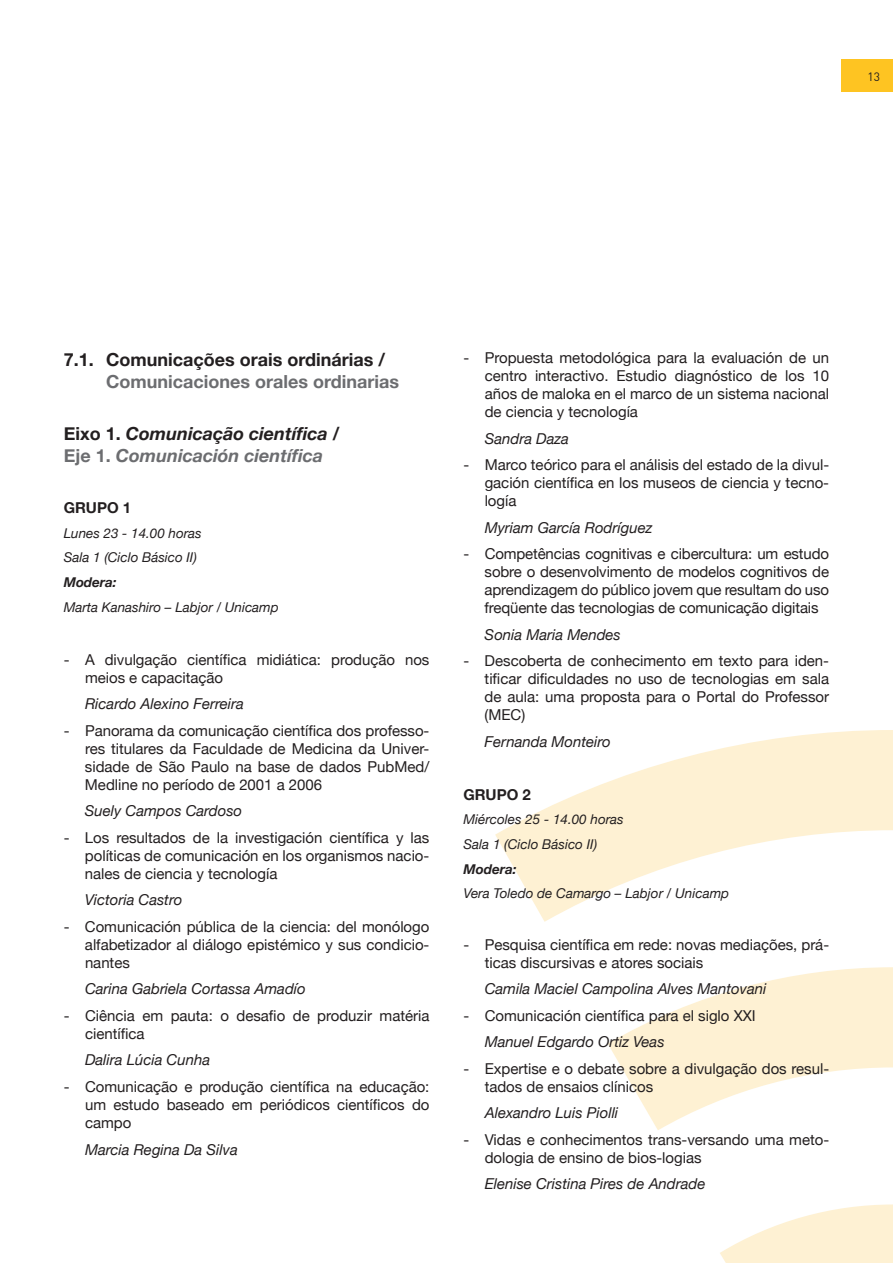
<style>
.page{position:relative;width:893px;height:1263px;background:#fff}
.page>*{position:absolute;margin:0;border:0;box-sizing:border-box;transform-origin:0 0}
.t1{font:italic 700 18px/21.6px "Helvetica Neue";color:#6c6d70}
.t2{font:700 18px "Helvetica Neue";color:#231f20}
.t3{font:700 18px "Helvetica Neue";color:#6c6d70}
.t4{font:15px/18px "Helvetica Neue";color:#231f20;text-align:justify}
.t5{font:italic 15px "Helvetica Neue";color:#231f20}
.t6{font:700 15px "Helvetica Neue";color:#231f20}
.t7{font:italic 13.5px/24.8px "Helvetica Neue";color:#231f20}
.t8{font:italic 700 13.5px "Helvetica Neue";color:#231f20}
.t9{font:12px "DIN";color:#231f20}
.s1{font-style:normal;color:#231f20}
.s2{color:#231f20}
.s3{font-style:normal}
</style>
<div class="page">
<svg style="left:720px;top:1204px;width:173px;height:59px"></svg>
<svg style="left:608px;top:967px;width:285px;height:163px;fill:#fef1d3"></svg>
<svg style="left:495px;top:730px;width:398px;height:192px;fill:#fef1d3"></svg>
<div style="left:842px;top:60px;width:51px;height:32px;background:#fec422"></div>
<p class="t9" style="left:868px;top:69px;width:14px">13</p>
<p class="t2" style="left:64px;top:349px;width:323px">7.1. Comunicações orais ordinárias /</p>
<p class="t3" style="left:106px;top:370px;width:294px">Comunicaciones orales ordinarias</p>
<p class="t1" style="left:64px;top:423px;width:277px"><span class="s1">Eixo 1.</span> <span class="s2">Comunicação científica</span> <span class="s1">/<br></span><span class="s3">Eje 1.</span> Comunicación científica</p>
<p class="t6" style="left:64px;top:498px;width:69px">GRUPO 1</p>
<p class="t7" style="left:64px;top:520px;width:139px">Lunes 23 - 14.00 horas<br>Sala 1 (Ciclo Básico II)</p>
<p class="t8" style="left:64px;top:574px;width:54px">Modera:</p>
<p class="t7" style="left:64px;top:594px;width:216px">Marta Kanashiro – Labjor / Unicamp</p>
<p class="t4" style="left:85px;top:650px;width:346px;text-indent:-21px">- A divulgação científica midiática: produção nos meios e capacitação</p>
<p class="t5" style="left:85px;top:695px;width:160px">Ricardo Alexino Ferreira</p>
<p class="t4" style="left:85px;top:721px;width:346px;text-indent:-21px">- Panorama da comunicação científica dos professo&shy;res titulares da Faculdade de Medicina da Univer&shy;sidade de São Paulo na base de dados PubMed/ Medline no período de 2001 a 2006</p>
<p class="t5" style="left:85px;top:802px;width:159px">Suely Campos Cardoso</p>
<p class="t4" style="left:85px;top:828px;width:346px;text-indent:-21px">- Los resultados de la investigación científica y las políticas de comunicación en los organismos nacio&shy;nales de ciencia y tecnología</p>
<p class="t5" style="left:85px;top:891px;width:99px">Victoria Castro</p>
<p class="t4" style="left:85px;top:917px;width:346px;text-indent:-21px">- Comunicación pública de la ciencia: del monólogo alfabetizador al diálogo epistémico y sus condicio&shy;nantes</p>
<p class="t5" style="left:85px;top:980px;width:222px">Carina Gabriela Cortassa Amadío</p>
<p class="t4" style="left:85px;top:1006px;width:346px;text-indent:-21px">- Ciência em pauta: o desafio de produzir matéria científica</p>
<p class="t5" style="left:85px;top:1051px;width:127px">Dalira Lúcia Cunha</p>
<p class="t4" style="left:85px;top:1077px;width:346px;text-indent:-21px">- Comunicação e produção científica na educação: um estudo baseado em periódicos científicos do campo</p>
<p class="t5" style="left:85px;top:1140px;width:154px">Marcia Regina Da Silva</p>
<p class="t4" style="left:485px;top:348px;width:346px;text-indent:-21px">- Propuesta metodológica para la evaluación de un centro interactivo. Estudio diagnóstico de los 10 años de maloka en el marco de un sistema nacional de ciencia y tecnología</p>
<p class="t5" style="left:485px;top:429px;width:86px">Sandra Daza</p>
<p class="t4" style="left:485px;top:455px;width:346px;text-indent:-21px">- Marco teórico para el análisis del estado de la divul&shy;gación científica en los museos de ciencia y tecno&shy;logía</p>
<p class="t5" style="left:485px;top:518px;width:169px">Myriam García Rodríguez</p>
<p class="t4" style="left:485px;top:544px;width:346px;text-indent:-21px">- Competências cognitivas e cibercultura: um estudo sobre o desenvolvimento de modelos cognitivos de aprendizagem do público jovem que resultam do uso freqüente das tecnologias de comunicação digitais</p>
<p class="t5" style="left:485px;top:625px;width:138px">Sonia Maria Mendes</p>
<p class="t4" style="left:485px;top:651px;width:346px;text-indent:-21px">- Descoberta de conhecimento em texto para iden&shy;tificar dificuldades no uso de tecnologias em sala de aula: uma proposta para o Portal do Professor (MEC)</p>
<p class="t5" style="left:485px;top:732px;width:128px">Fernanda Monteiro</p>
<p class="t6" style="left:463px;top:785px;width:23px">Grupo</p>
<p class="t6" style="left:523px;top:785px;width:10px">2</p>
<p class="t7" style="left:463px;top:807px;width:162px">Miércoles 25 - 14.00 horas<br>Sala 1 (Ciclo Básico II)</p>
<p class="t8" style="left:463px;top:860px;width:55px">Modera:</p>
<p class="t7" style="left:463px;top:881px;width:267px">Vera Toledo de Camargo – Labjor / Unicamp</p>
<p class="t4" style="left:485px;top:935px;width:346px;text-indent:-21px">- Pesquisa científica em rede: novas mediações, prá&shy;ticas discursivas e atores sociais</p>
<p class="t5" style="left:485px;top:980px;width:283px">Camila Maciel Campolina Alves Mantovani</p>
<p class="t4" style="left:463px;top:1006px;width:294px">- Comunicación científica para el siglo XXI</p>
<p class="t5" style="left:485px;top:1033px;width:181px">Manuel Edgardo Ortiz Veas</p>
<p class="t4" style="left:485px;top:1059px;width:346px;text-indent:-21px">- Expertise e o debate sobre a divulgação dos resul&shy;tados de ensaios clínicos</p>
<p class="t5" style="left:485px;top:1104px;width:135px">Alexandro Luis Piolli</p>
<p class="t4" style="left:485px;top:1130px;width:346px;text-indent:-21px">- Vidas e conhecimentos trans-versando uma meto&shy;dologia de ensino de bios-logias</p>
<p class="t5" style="left:485px;top:1175px;width:222px">Elenise Cristina Pires de Andrade</p>
</div>
